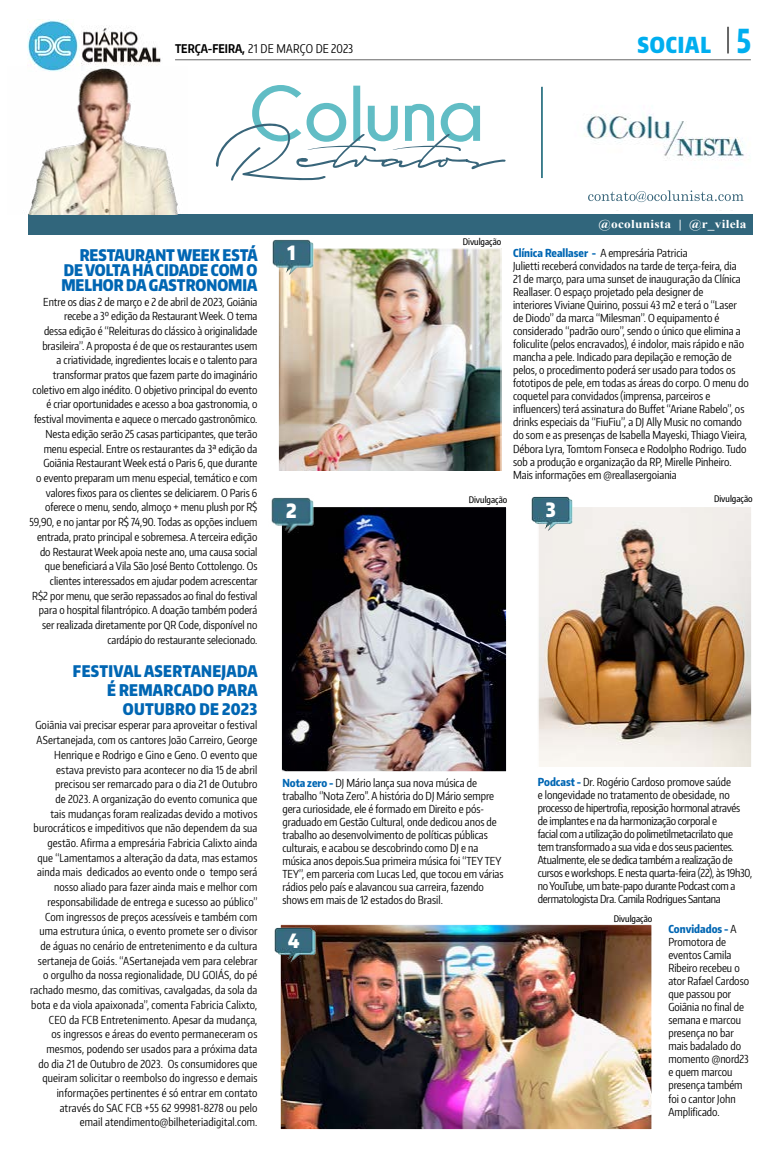
<style>
.page{position:relative;width:780px;height:1163px;background:#fff}
.page>*{position:absolute;margin:0;border:0;box-sizing:border-box;transform-origin:0 0}
.t1{font:900 22px "Encode Sans Compressed";letter-spacing:.04em;color:#00aeef}
.t2{font:900 19.7px "Encode Sans Narrow";color:#fff;scale:.87 1}
.t3{font:900 16px/14.7px "Encode Sans Compressed";color:#0066b3;text-align:justify}
.t4{font:900 16px/18.7px "Encode Sans Compressed";letter-spacing:.02em;color:#0066b3;text-align:right}
.t5{font:12px "Encode Sans Compressed";letter-spacing:.02em;color:#000}
.t6{font:700 12px "Times New Roman";letter-spacing:.02em;color:#fff;scale:1.11 1}
.t7{font:11px/14.7px "Encode Sans Compressed";color:#000}
.t8{font:11px/13px "Encode Sans Compressed";letter-spacing:-.02em;color:#000}
.t9{font:500 9px "Encode Sans Compressed";color:#000}
.s1{font-weight:700}
.s2{font-weight:800;font-size:33px}
.s3{font-weight:800;color:#0066b3}
</style>
<div class="page">
<img style="left:27px;top:19px;width:134px;height:48px">
<hr style="left:175px;top:59px;width:575px;height:1px;background:#000">
<hr style="left:727px;top:27px;width:2px;height:26px;background:#000">
<img style="left:540px;top:508px;width:209px;height:257px">
<div style="left:537px;top:505px;width:215px;height:263px;border:2px solid #fff"></div>
<img style="left:280px;top:250px;width:219px;height:220px">
<div style="left:278px;top:248px;width:223px;height:232px;border:1px solid #fff"></div>
<img style="left:282px;top:507px;width:223px;height:263px">
<div style="left:280px;top:505px;width:227px;height:267px;border:1px solid #fff"></div>
<img style="left:282px;top:926px;width:368px;height:201px">
<div style="left:280px;top:924px;width:372px;height:205px;border:1px solid #fff"></div>
<img style="left:272px;top:239px;width:43px;height:38px">
<img style="left:271px;top:497px;width:44px;height:39px">
<img style="left:274px;top:924px;width:43px;height:41px">
<img style="left:531px;top:496px;width:43px;height:38px">
<img style="left:215px;top:85px;width:532px;height:126px">
<img style="left:541px;top:87px;width:2px;height:91px">
<div style="left:28px;top:214px;width:725px;height:20px;background:#31667c"></div>
<img style="left:28px;top:67px;width:150px;height:147px">
<p class="t5" style="left:175px;top:40px;width:180px"><span class="s1">TERÇA-FEIRA,</span> 21 de março DE 2023</p>
<p class="t1" style="left:637px;top:30px;width:115px">SOCIAL <span class="s2">5</span></p>
<p class="t6" style="left:598px;top:215px;width:135px">@ocolunista | @r_vilela</p>
<p class="t3" style="left:61px;top:247px;width:198px;text-indent:18px">RESTAURANT WEEK ESTÁ DE VOLTA HÁ CIDADE COM O MELHOR DA GASTRONOMIA</p>
<p class="t7" style="left:29px;top:294px;width:230px;text-align:right">Entre os dias 2 de março e 2 de abril de 2023, Goiânia recebe a 3º edição da Restaurant Week. O tema<br>dessa edição é “Releituras do clássico à originalidade brasileira”. A proposta é de que os restaurantes usem<br>a criatividade, ingredientes locais e o talento para transformar pratos que fazem parte do imaginário coletivo em algo inédito. O objetivo principal do evento é criar oportunidades e acesso a boa gastronomia, o festival movimenta e aquece o mercado gastronômico.<br>Nesta edição serão 25 casas participantes, que terão menu especial. Entre os restaurantes da 3ª edição da Goiânia Restaurant Week está o Paris 6, que durante<br>o evento preparam um menu especial, temático e com valores fixos para os clientes se deliciarem. O Paris 6 oferece o menu, sendo, almoço + menu plush por R$ 59,90, e no jantar por R$ 74,90. Todas as opções incluem entrada, prato principal e sobremesa. A terceira edição do Restaurat Week apoia neste ano, uma causa social que beneficiará a Vila São José Bento Cottolengo. Os clientes interessados em ajudar podem acrescentar<br>R$2 por menu, que serão repassados ao final do festival para o hospital filantrópico. A doação também poderá ser realizada diretamente por QR Code, disponível no cardápio do restaurante selecionado.</p>
<p class="t4" style="left:73px;top:661px;width:186px">FESTIVAL ASERTANEJADA<br>É REMARCADO PARA<br>OUTUBRO DE 2023</p>
<p class="t7" style="left:30px;top:717px;width:229px;text-align:right">Goiânia vai precisar esperar para aproveitar o festival ASertanejada, com os cantores João Carreiro, George Henrique e Rodrigo e Gino e Geno. O evento que estava previsto para acontecer no dia 15 de abril precisou ser remarcado para o dia 21 de Outubro<br>de 2023. A organização do evento comunica que<br>tais mudanças foram realizadas devido a motivos burocráticos e impeditivos que não dependem da sua gestão. Afirma a empresária Fabricia Calixto ainda que “Lamentamos a alteração da data, mas estamos ainda mais dedicados ao evento onde o tempo será nosso aliado para fazer ainda mais e melhor com responsabilidade de entrega e sucesso ao público” Com ingressos de preços acessíveis e também com uma estrutura única, o evento promete ser o divisor de águas no cenário de entretenimento e da cultura sertaneja de Goiás. “ASertanejada vem para celebrar o orgulho da nossa regionalidade, DU GOIÁS, do pé rachado mesmo, das comitivas, cavalgadas, da sola da bota e da viola apaixonada”, comenta Fabricia Calixto, CEO da FCB Entretenimento. Apesar da mudança,<br>os ingressos e áreas do evento permaneceram os mesmos, podendo ser usados para a próxima data<br>do dia 21 de Outubro de 2023. Os consumidores que queiram solicitar o reembolso do ingresso e demais informações pertinentes é só entrar em contato através do SAC FCB +55 62 99981-8278 ou pelo<br>email atendimento@bilheteriadigital.com.</p>
<p class="t2" style="left:287px;top:239px;width:11px">1</p>
<p class="t2" style="left:286px;top:498px;width:14px">2</p>
<p class="t9" style="left:462px;top:236px;width:40px">Divulgação</p>
<p class="t7" style="left:513px;top:246px;width:237px;line-height:13px"><span class="s3">Clínica Reallaser -</span> A empresária Patricia<br>Julietti receberá convidados na tarde de terça-feira, dia<br>21 de março, para uma sunset de inauguração da Clínica Reallaser. O espaço projetado pela designer de<br>interiores Viviane Quirino, possui 43 m2 e terá o “Laser de Diodo” da marca “Milesman”. O equipamento é considerado “padrão ouro”, sendo o único que elimina a foliculite (pelos encravados), é indolor, mais rápido e não mancha a pele. Indicado para depilação e remoção de pelos, o procedimento poderá ser usado para todos os fototipos de pele, em todas as áreas do corpo. O menu do coquetel para convidados (imprensa, parceiros e influencers) terá assinatura do Buffet “Ariane Rabelo”, os drinks especiais da “FiuFiu”, a DJ Ally Music no comando do som e as presenças de Isabella Mayeski, Thiago Vieira, Débora Lyra, Tomtom Fonseca e Rodolpho Rodrigo. Tudo sob a produção e organização da RP, Mirelle Pinheiro.<br>Mais informações em @reallasergoiania</p>
<p class="t9" style="left:468px;top:494px;width:40px">Divulgação</p>
<p class="t9" style="left:714px;top:493px;width:40px">Divulgação</p>
<p class="t2" style="left:546px;top:496px;width:13px">3</p>
<p class="t7" style="left:282px;top:775px;width:222px;line-height:13px"><span class="s3">Nota zero -</span> DJ Mário lança sua nova música de trabalho ‘’Nota Zero’’. A história do DJ Mário sempre gera curiosidade, ele é formado em Direito e pós&shy;graduado em Gestão Cultural, onde dedicou anos de trabalho ao desenvolvimento de políticas públicas culturais, e acabou se descobrindo como DJ e na música anos depois.Sua primeira música foi “TEY TEY TEY”, em parceria com Lucas Led, que tocou em várias rádios pelo país e alavancou sua carreira, fazendo shows em mais de 12 estados do Brasil.</p>
<p class="t2" style="left:288px;top:927px;width:15px">4</p>
<p class="t8" style="left:537px;top:774px;width:216px"><span class="s3">Podcast -</span> Dr. Rogério Cardoso promove saúde<br>e longevidade no tratamento de obesidade, no processo de hipertrofia, reposição hormonal através de implantes e na da harmonização corporal e<br>facial com a utilização do polimetilmetacrilato que<br>tem transformado a sua vida e dos seus pacientes.<br>Atualmente, ele se dedica também a realização de cursos e workshops. E nesta quarta-feira (22), às 19h30, no YouTube, um bate-papo durante Podcast com a dermatologista Dra. Camila Rodrigues Santana</p>
<p class="t9" style="left:613px;top:912px;width:40px">Divulgação</p>
<p class="t7" style="left:668px;top:922px;width:82px;line-height:13px"><span class="s3">Convidados -</span> A<br>Promotora de eventos Camila<br>Ribeiro recebeu o ator Rafael Cardoso que passou por<br>Goiânia no final de semana e marcou presença no bar mais badalado do momento @nord23 e quem marcou presença também foi o cantor John<br>Amplificado.</p>
</div>
